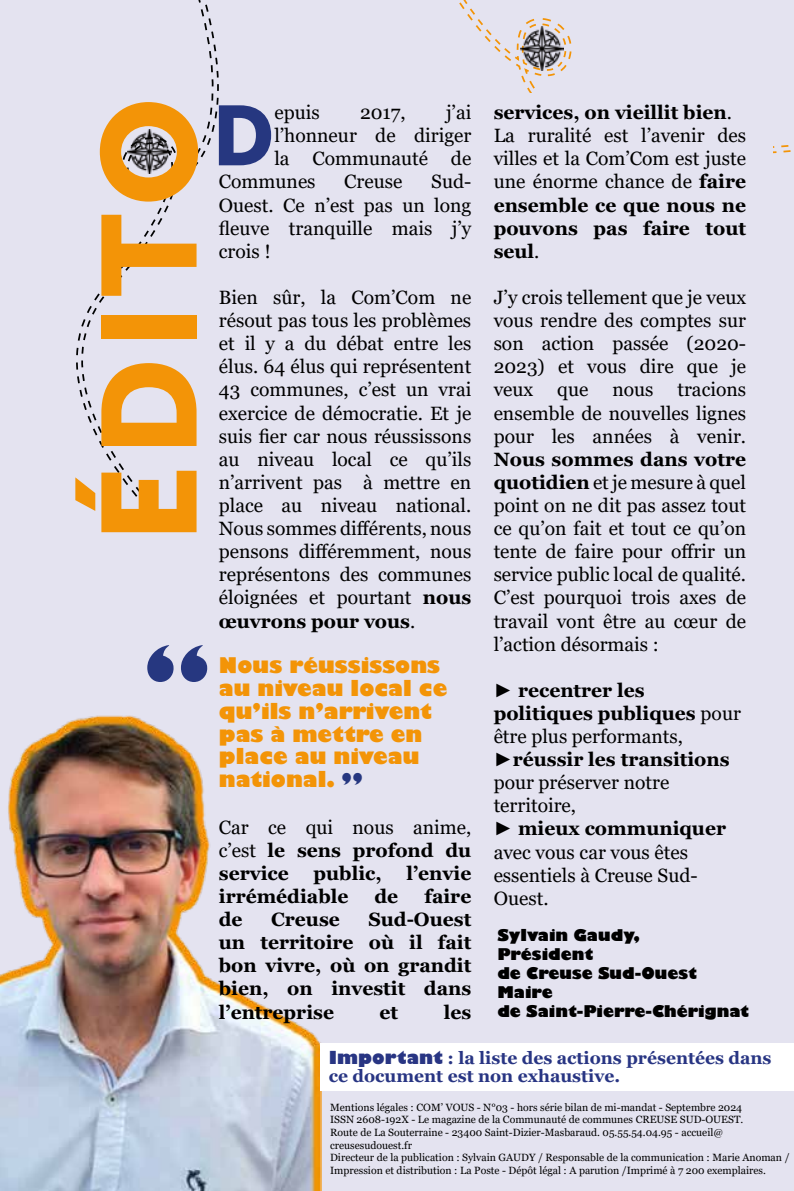
<style>
.page{position:relative;width:794px;height:1191px;background:#e4e3f0}
.page>*{position:absolute;margin:0;border:0;box-sizing:border-box;transform-origin:0 0}
.t1{font:133px "Museo Sans 900";letter-spacing:.06em;color:#f39407}
.t2{font:83.83px "Museo Sans 900";color:#263780}
.t3{font:800 80.5px "Gill Sans";color:#263780}
.t4{font:800 26.25px "Gill Sans";color:#263780}
.t5{font:800 21px/22.8px "Gill Sans";color:#f39407}
.t6{font:19.25px/23.1px "Georgia";color:#000;text-align:justify}
.t7{font:700 19.25px/23.1px "Georgia";color:#000;text-align:justify}
.t8{font:700 17.5px/17.5px "Georgia";color:#283583}
.t9{font:800 15.75px/18.9px "Gill Sans";color:#000}
.t10{font:10.5px/12.6px "Georgia";color:#000}
.s1{font-weight:700}
.s2{font-weight:400}
.s3{font-family:"Arial"}
.s4{font-family:"Gill Sans";font-weight:800}
</style>
<div class="page">
<svg style="left:459px;top:0;width:113px;height:93px"></svg>
<svg style="left:99px;top:438px;width:71px;height:91px"></svg>
<svg style="left:76px;top:0;width:143px;height:436px"></svg>
<img style="left:127px;top:130px;width:44px;height:44px">
<img style="left:520px;top:27px;width:44px;height:43px">
<img style="left:0;top:716px;width:321px;height:475px">
<div style="left:321px;top:1043px;width:473px;height:48px;background:#fff"></div>
<h1 class="t1" style="left:74px;top:543px;width:447px;rotate:-90deg">ÉDITO</h1>
<h3 class="t3" style="left:144px;top:626px;width:68px">“</h3>
<h2 class="t2" style="left:212px;top:88px;width:64px">D</h2>
<p class="t6" style="left:274px;top:101px;width:47px">epuis</p>
<p class="t6" style="left:360px;top:101px;width:47px">2017,</p>
<p class="t6" style="left:446px;top:101px;width:27px">j’ai</p>
<p class="t6" style="left:274px;top:124px;width:198px">l’honneur de diriger</p>
<p class="t6" style="left:274px;top:147px;width:198px">la Communauté de</p>
<p class="t6" style="left:219px;top:171px;width:98px">Communes</p>
<p class="t6" style="left:344px;top:171px;width:60px">Creuse</p>
<p class="t6" style="left:219px;top:171px;width:254px;text-indent:212px">Sud-Ouest. Ce n’est pas un long fleuve tranquille mais j’y crois !</p>
<p class="t6" style="left:219px;top:286px;width:254px">Bien sûr, la Com’Com ne résout pas tous les problèmes et il y a du débat entre les élus. 64 élus qui représentent 43 communes, c’est un vrai exercice de démocratie. Et je suis fier car nous réussissons au niveau local ce qu’ils n’arrivent pas à mettre en place au niveau national.<br>Nous sommes différents, nous pensons différemment, nous représentons des communes éloignées et pourtant <span class="s1">nous œuvrons pour vous</span>.</p>
<p class="t5" style="left:219px;top:656px;width:230px">Nous réussissons au niveau local ce qu’ils n’arrivent pas à mettre en place au niveau national.</p>
<p class="t6" style="left:219px;top:816px;width:254px">Car ce qui nous anime, c’est <span class="s1">le sens profond du service</span></p>
<h3 class="t4" style="left:341px;top:767px;width:23px">”</h3>
<p class="t7" style="left:313px;top:861px;width:70px">public,</p>
<p class="t7" style="left:406px;top:861px;width:66px">l’envie</p>
<p class="t7" style="left:219px;top:885px;width:131px">irrémédiable</p>
<p class="t7" style="left:374px;top:885px;width:25px">de</p>
<p class="t7" style="left:424px;top:885px;width:48px">faire</p>
<p class="t7" style="left:219px;top:908px;width:25px">de</p>
<p class="t7" style="left:271px;top:908px;width:70px">Creuse</p>
<p class="t7" style="left:219px;top:908px;width:254px;text-indent:149px">Sud-Ouest un territoire où il fait bon vivre, où on grandit bien, on investit dans l’entreprise</p>
<p class="t7" style="left:379px;top:1000px;width:20px">et</p>
<p class="t7" style="left:444px;top:1000px;width:29px">les</p>
<p class="t7" style="left:493px;top:101px;width:254px;text-align:left">services, on vieillit bien<span class="s2">.<br>La ruralité est l’avenir des villes et la Com’Com est juste une énorme chance de</span> faire ensemble ce que nous ne pouvons pas faire tout seul<span class="s2">.</span></p>
<p class="t6" style="left:493px;top:286px;width:254px">J’y crois tellement que je veux vous rendre des comptes sur son action passée (2020- 2023) et vous dire que je veux que nous tracions ensemble de nouvelles lignes pour les années à venir.</p>
<p class="t6" style="left:493px;top:448px;width:254px"><span class="s1">Nous sommes dans votre quotidien</span> et je mesure à quel point on ne dit pas assez tout ce qu’on fait et tout ce qu’on tente de faire pour offrir un service public local de qualité.<br>C’est pourquoi trois axes de travail vont être au cœur de l’action désormais :</p>
<p class="t6" style="left:493px;top:679px;width:249px;text-align:left"><span class="s3">►</span> <span class="s1">recentrer les politiques publiques</span> pour être plus performants, <span class="s3">►</span><span class="s1">réussir les transitions </span>pour préserver notre territoire,<br><span class="s3">►</span> <span class="s1">mieux communiquer </span>avec vous car vous êtes essentiels à Creuse Sud-<br>Ouest.</p>
<p class="t9" style="left:497px;top:927px;width:253px">Sylvain Gaudy,<br>Président<br>de Creuse Sud-Ouest<br>Maire<br>de Saint-Pierre-Chérignat</p>
<p class="t8" style="left:329px;top:1049px;width:444px"><span class="s4">Important</span> : la liste des actions présentées dans ce document est non exhaustive.</p>
<p class="t10" style="left:330px;top:1101px;width:461px">Mentions légales : COM’ VOUS - N°03 - hors série bilan de mi-mandat - Septembre 2024<br>ISSN 2608-192X - Le magazine de la Communauté de communes CREUSE SUD-OUEST.<br>Route de La Souterraine - 23400 Saint-Dizier-Masbaraud. 05.55.54.04.95 - accueil@ creusesudouest.fr<br>Directeur de la publication : Sylvain GAUDY / Responsable de la communication : Marie Anoman / Impression et distribution : La Poste - Dépôt légal : A parution /Imprimé à 7 200 exemplaires.</p>
</div>
